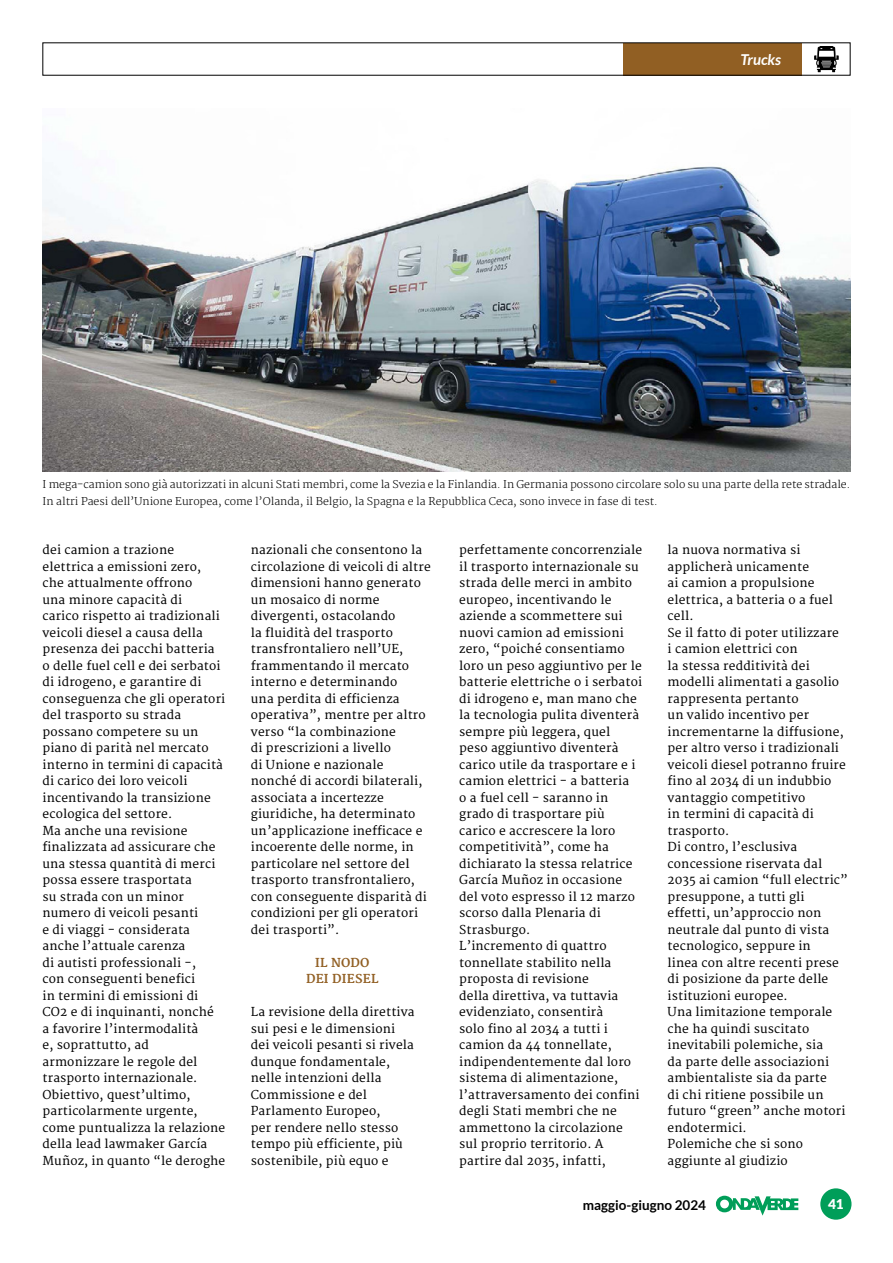
<style>
.page{position:relative;width:893px;height:1263px;background:#fff}
.page>*{position:absolute;margin:0;border:0;box-sizing:border-box;transform-origin:0 0}
.t1{font:italic 700 15px "Lato";color:#fff}
.t2{font:700 13.5px "Lato";color:#000}
.t3{font:900 13.5px "Lato";color:#fff}
.t4{font:12px/16.5px "Merriweather";letter-spacing:.015em;color:#000}
.t5{font:700 12px/16.5px "Merriweather";letter-spacing:.015em;color:#915f23;text-align:center}
.t6{font:300 10.5px/16.5px "Merriweather";color:#000}
</style>
<div class="page">
<div style="left:623px;top:43px;width:178px;height:33px;background:#915f23"></div>
<svg style="left:814px;top:46px;width:25px;height:26px"></svg>
<img style="left:43px;top:162px;width:807px;height:310px">
<svg style="left:716px;top:1196px;width:82px;height:19px"></svg>
<div style="left:820px;top:1188px;width:31px;height:32px;background:#009e59;border-radius:50%"></div>
<p class="t1" style="left:740px;top:51px;width:42px">Trucks</p>
<p class="t6" style="left:43px;top:476px;width:809px">I mega-camion sono già autorizzati in alcuni Stati membri, come la Svezia e la Finlandia. In Germania possono circolare solo su una parte della rete stradale.<br>In altri Paesi dell’Unione Europea, come l’Olanda, il Belgio, la Spagna e la Repubblica Ceca, sono invece in fase di test.</p>
<p class="t4" style="left:43px;top:542px;width:184px">dei camion a trazione elettrica a emissioni zero, che attualmente offrono<br>una minore capacità di<br>carico rispetto ai tradizionali veicoli diesel a causa della presenza dei pacchi batteria<br>o delle fuel cell e dei serbatoi di idrogeno, e garantire di conseguenza che gli operatori del trasporto su strada possano competere su un piano di parità nel mercato interno in termini di capacità di carico dei loro veicoli incentivando la transizione ecologica del settore.<br>Ma anche una revisione finalizzata ad assicurare che una stessa quantità di merci possa essere trasportata<br>su strada con un minor numero di veicoli pesanti<br>e di viaggi - considerata anche l’attuale carenza<br>di autisti professionali -,<br>con conseguenti benefici<br>in termini di emissioni di<br>CO2 e di inquinanti, nonché<br>a favorire l’intermodalità<br>e, soprattutto, ad armonizzare le regole del trasporto internazionale.<br>Obiettivo, quest’ultimo, particolarmente urgente, come puntualizza la relazione della lead lawmaker García<br>Muñoz, in quanto “le deroghe</p>
<p class="t4" style="left:251px;top:542px;width:181px">nazionali che consentono la circolazione di veicoli di altre dimensioni hanno generato un mosaico di norme divergenti, ostacolando<br>la fluidità del trasporto transfrontaliero nell’UE, frammentando il mercato interno e determinando<br>una perdita di efficienza operativa”, mentre per altro verso “la combinazione<br>di prescrizioni a livello<br>di Unione e nazionale nonché di accordi bilaterali, associata a incertezze giuridiche, ha determinato un’applicazione inefficace e incoerente delle norme, in particolare nel settore del trasporto transfrontaliero, con conseguente disparità di condizioni per gli operatori dei trasporti”.</p>
<p class="t5" style="left:306px;top:955px;width:74px">IL NODO<br>DEI DIESEL</p>
<p class="t4" style="left:251px;top:1004px;width:165px">La revisione della direttiva sui pesi e le dimensioni dei veicoli pesanti si rivela dunque fondamentale, nelle intenzioni della<br>Commissione e del<br>Parlamento Europeo,<br>per rendere nello stesso tempo più efficiente, più sostenibile, più equo e</p>
<p class="t4" style="left:459px;top:542px;width:184px">perfettamente concorrenziale il trasporto internazionale su strada delle merci in ambito europeo, incentivando le aziende a scommettere sui nuovi camion ad emissioni zero, “poiché consentiamo loro un peso aggiuntivo per le batterie elettriche o i serbatoi di idrogeno e, man mano che la tecnologia pulita diventerà sempre più leggera, quel<br>peso aggiuntivo diventerà carico utile da trasportare e i camion elettrici - a batteria<br>o a fuel cell - saranno in grado di trasportare più carico e accrescere la loro competitività”, come ha dichiarato la stessa relatrice<br>García Muñoz in occasione del voto espresso il 12 marzo scorso dalla Plenaria di<br>Strasburgo.<br>L’incremento di quattro tonnellate stabilito nella proposta di revisione<br>della direttiva, va tuttavia evidenziato, consentirà<br>solo fino al 2034 a tutti i camion da 44 tonnellate, indipendentemente dal loro sistema di alimentazione, l’attraversamento dei confini degli Stati membri che ne ammettono la circolazione sul proprio territorio. A partire dal 2035, infatti,</p>
<p class="t4" style="left:668px;top:542px;width:182px">la nuova normativa si applicherà unicamente<br>ai camion a propulsione elettrica, a batteria o a fuel cell.<br>Se il fatto di poter utilizzare<br>i camion elettrici con<br>la stessa redditività dei modelli alimentati a gasolio rappresenta pertanto<br>un valido incentivo per incrementarne la diffusione, per altro verso i tradizionali veicoli diesel potranno fruire fino al 2034 di un indubbio vantaggio competitivo<br>in termini di capacità di trasporto.<br>Di contro, l’esclusiva concessione riservata dal<br>2035 ai camion “full electric” presuppone, a tutti gli effetti, un’approccio non neutrale dal punto di vista tecnologico, seppure in<br>linea con altre recenti prese di posizione da parte delle istituzioni europee.<br>Una limitazione temporale che ha quindi suscitato inevitabili polemiche, sia<br>da parte delle associazioni ambientaliste sia da parte<br>di chi ritiene possibile un futuro “green” anche motori endotermici.<br>Polemiche che si sono aggiunte al giudizio</p>
<p class="t2" style="left:583px;top:1197px;width:125px">maggio-giugno 2024</p>
<p class="t3" style="left:828px;top:1196px;width:17px">41</p>
</div>
